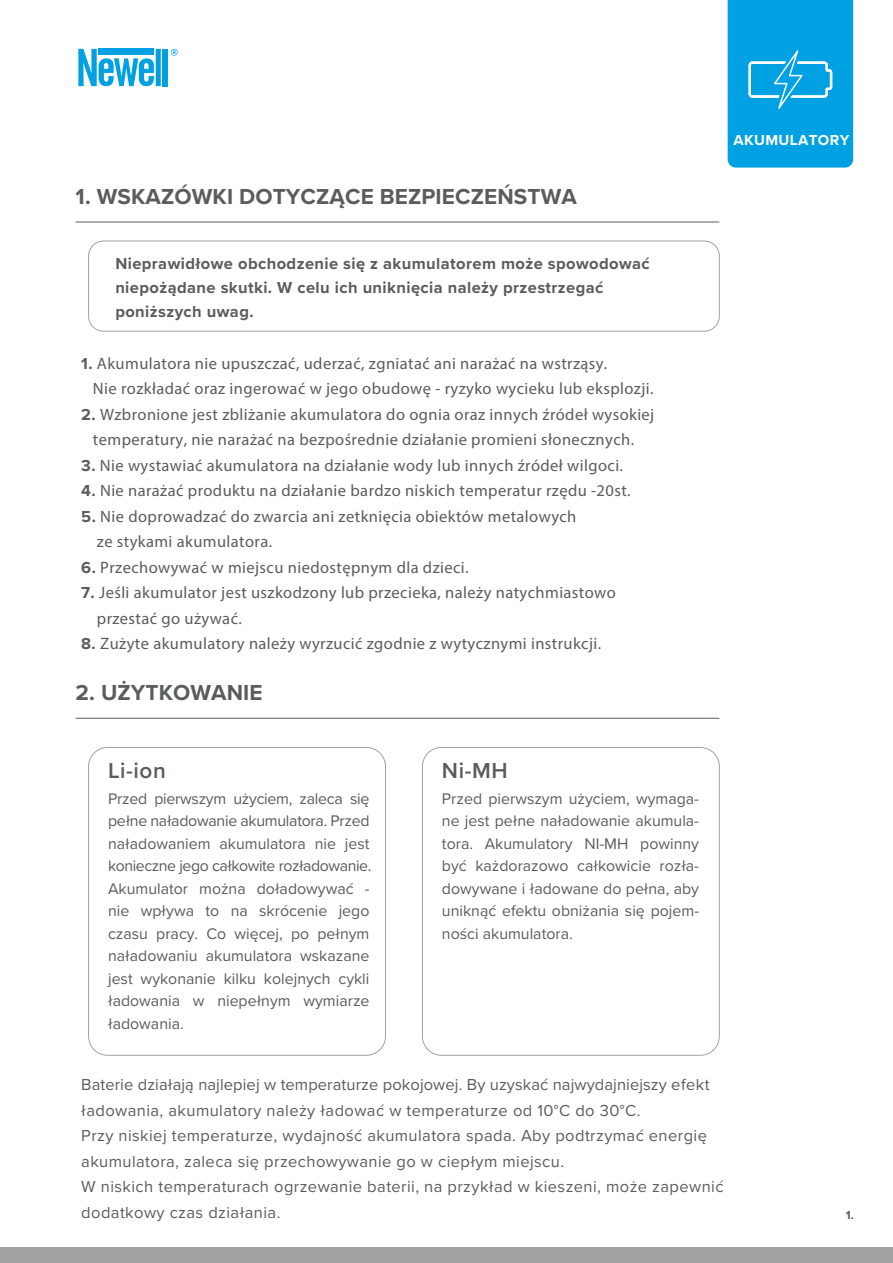
<style>
.page{position:relative;width:893px;height:1263px;background:#fff}
.page>*{position:absolute;margin:0;border:0;box-sizing:border-box;transform-origin:0 0}
.t1{font:700 22.5px "Proxima Nova";letter-spacing:.005em;color:#5a5d5d}
.t2{font:600 22.5px "Proxima Nova";letter-spacing:.025em;color:#5a5d5d}
.t3{font:16.5px/25.5px "Myriad Pro";letter-spacing:.025em;color:#5a5d5d}
.t4{font:16.5px/25.5px "Proxima Nova";letter-spacing:.025em;color:#5a5d5d}
.t5{font:700 16.5px/24px "Proxima Nova";letter-spacing:.025em;color:#5a5d5d}
.t6{font:15.9px/22.5px "Proxima Nova";color:#5a5d5d;text-align:justify}
.t7{font:700 15px "Proxima Nova";letter-spacing:.025em;color:#fff}
.t8{font:700 12px "Proxima Nova";color:#5a5d5d}
.s1{font-family:"Proxima Nova";font-weight:700}
</style>
<div class="page">
<div style="left:728px;top:0;width:125px;height:168px;background:#00a1e3"></div>
<div style="left:0;top:1247px;width:893px;height:16px;background:#a2a3a3"></div>
<hr style="left:76px;top:222px;width:643px;height:1px;background:#5a5d5d">
<hr style="left:76px;top:718px;width:643px;height:1px;background:#5a5d5d">
<div style="left:88px;top:241px;width:631px;height:90px;border:1px solid #a1a2a6;border-radius:15px"></div>
<div style="left:163px;top:49px;width:5px;height:37px;background:#00a1e3"></div>
<div style="left:156px;top:49px;width:5px;height:37px;background:#00a1e3"></div>
<svg style="left:78px;top:49px;width:76px;height:37px"></svg>
<svg style="left:171px;top:49px;width:7px;height:7px"></svg>
<div style="left:88px;top:747px;width:298px;height:308px;border:1px solid #a1a2a6;border-radius:19px"></div>
<div style="left:422px;top:747px;width:297px;height:308px;border:1px solid #a1a2a6;border-radius:19px"></div>
<h1 class="t1" style="left:76px;top:184px;width:503px">1. WSKAZÓWKI DOTYCZĄCE BEZPIECZEŃSTWA</h1>
<p class="t5" style="left:115px;top:251px;width:536px">Nieprawidłowe obchodzenie się z akumulatorem może spowodować niepożądane skutki. W celu ich uniknięcia należy przestrzegać poniższych uwag.</p>
<p class="t3" style="left:93px;top:352px;width:562px;text-indent:-12px"><span class="s1">1.</span> Akumulatora nie upuszczać, uderzać, zgniatać ani narażać na wstrząsy.<br>Nie rozkładać oraz ingerować w jego obudowę - ryzyko wycieku lub eksplozji.</p>
<p class="t3" style="left:81px;top:403px;width:574px;text-align:center"><span class="s1">2.</span> Wzbronione jest zbliżanie akumulatora do ognia oraz innych źródeł wysokiej temperatury, nie narażać na bezpośrednie działanie promieni słonecznych.</p>
<p class="t3" style="left:81px;top:454px;width:543px"><span class="s1">3.</span> Nie wystawiać akumulatora na działanie wody lub innych źródeł wilgoci.</p>
<p class="t3" style="left:81px;top:479px;width:551px"><span class="s1">4.</span> Nie narażać produktu na działanie bardzo niskich temperatur rzędu -20st.</p>
<p class="t3" style="left:97px;top:505px;width:481px;text-indent:-16px"><span class="s1">5.</span> Nie doprowadzać do zwarcia ani zetknięcia obiektów metalowych ze stykami akumulatora.</p>
<p class="t3" style="left:81px;top:556px;width:389px"><span class="s1">6.</span> Przechowywać w miejscu niedostępnym dla dzieci.</p>
<p class="t3" style="left:97px;top:581px;width:520px;text-indent:-16px"><span class="s1">7.</span> Jeśli akumulator jest uszkodzony lub przecieka, należy natychmiastowo przestać go używać.</p>
<p class="t3" style="left:81px;top:632px;width:521px"><span class="s1">8.</span> Zużyte akumulatory należy wyrzucić zgodnie z wytycznymi instrukcji.</p>
<h1 class="t1" style="left:76px;top:681px;width:189px">2. UŻYTKOWANIE</h1>
<p class="t7" style="left:733px;top:132px;width:117px">AKUMULATORY</p>
<h1 class="t2" style="left:108px;top:761px;width:59px">Li-ion</h1>
<p class="t6" style="left:108px;top:788px;width:265px">Przed pierwszym użyciem, zaleca się pełne naładowanie akumulatora. Przed naładowaniem akumulatora nie jest konieczne jego całkowite rozładowanie.<br>Akumulator można doładowywać - nie wpływa to na skrócenie jego czasu pracy. Co więcej, po pełnym naładowaniu akumulatora wskazane jest wykonanie kilku kolejnych cykli ładowania w niepełnym wymiarze ładowania.</p>
<h1 class="t2" style="left:442px;top:761px;width:67px">Ni-MH</h1>
<p class="t6" style="left:442px;top:788px;width:259px">Przed pierwszym użyciem, wymaga&shy;ne jest pełne naładowanie akumula&shy;tora. Akumulatory NI-MH powinny być każdorazowo całkowicie rozła&shy;dowywane i ładowane do pełna, aby uniknąć efektu obniżania się pojem&shy;ności akumulatora.</p>
<p class="t4" style="left:81px;top:1072px;width:644px">Baterie działają najlepiej w temperaturze pokojowej. By uzyskać najwydajniejszy efekt ładowania, akumulatory należy ładować w temperaturze od 10°C do 30°C.<br>Przy niskiej temperaturze, wydajność akumulatora spada. Aby podtrzymać energię akumulatora, zaleca się przechowywanie go w ciepłym miejscu.<br>W niskich temperaturach ogrzewanie baterii, na przykład w kieszeni, może zapewnić dodatkowy czas działania.</p>
<p class="t8" style="left:846px;top:1209px;width:10px">1.</p>
</div>
